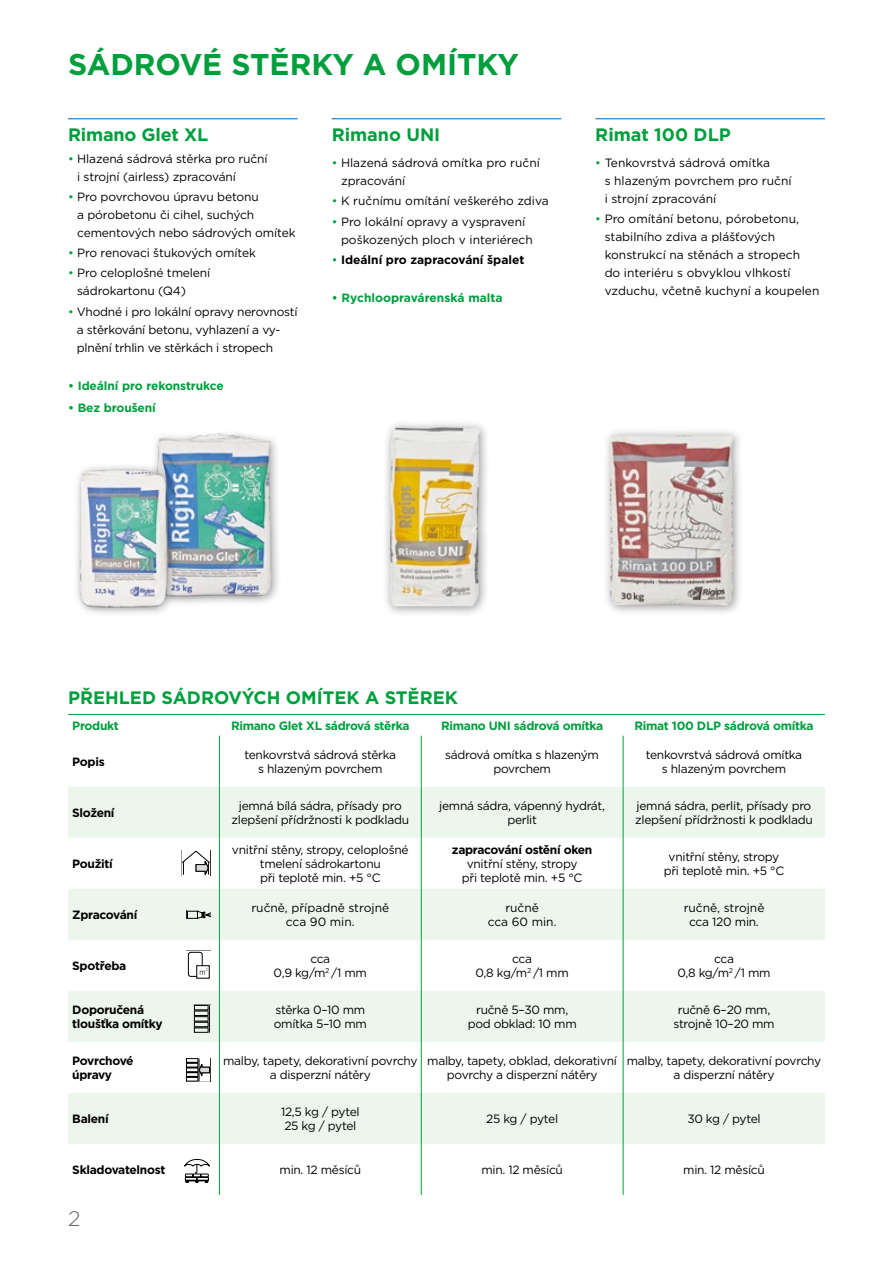
<style>
.page{position:relative;width:893px;height:1263px;background:#fff}
.page>*{position:absolute;margin:0;border:0;box-sizing:border-box;transform-origin:0 0}
.t1{font:700 30px "Gotham";color:#009e3d}
.t2{font:300 21px "Gotham";color:#646363}
.t3{font:700 18px "Gotham";color:#009e3d}
.t4{font:12px/14.4px "Gotham";letter-spacing:-.025em;color:#000;text-align:center}
.t5{font:12px/18px "Gotham";color:#000}
.t6{font:700 12px/14.4px "Gotham";letter-spacing:-.025em;color:#000}
.t7{font:700 12px "Gotham";letter-spacing:-.025em;color:#009e3d}
.t8{font:700 12px "Gotham";color:#000}
.t9{font:700 12px "Gotham";color:#009e3d}
.t10{font:12px/14.4px "Gotham";letter-spacing:-.005em;color:#000;text-align:center}
.s1{color:#009e3d}
.s2{font-weight:400;color:#009e3d}
</style>
<div class="page">
<hr style="left:68px;top:118px;width:230px;height:1px;background:#0063af">
<hr style="left:332px;top:118px;width:229px;height:1px;background:#0063af">
<hr style="left:595px;top:118px;width:230px;height:1px;background:#0063af">
<svg style="left:68px;top:787px;width:757px;height:357px;fill:#edf6ed"></svg>
<hr style="left:219px;top:736px;width:1px;height:51px;background:#009e3d">
<hr style="left:421px;top:736px;width:1px;height:51px;background:#009e3d">
<hr style="left:623px;top:736px;width:1px;height:51px;background:#009e3d">
<hr style="left:219px;top:787px;width:1px;height:51px;background:#009e3d">
<hr style="left:421px;top:787px;width:1px;height:51px;background:#009e3d">
<hr style="left:623px;top:787px;width:1px;height:51px;background:#009e3d">
<hr style="left:219px;top:838px;width:1px;height:51px;background:#009e3d">
<hr style="left:421px;top:838px;width:1px;height:51px;background:#009e3d">
<hr style="left:623px;top:838px;width:1px;height:51px;background:#009e3d">
<hr style="left:219px;top:889px;width:1px;height:51px;background:#009e3d">
<hr style="left:421px;top:889px;width:1px;height:51px;background:#009e3d">
<hr style="left:623px;top:889px;width:1px;height:51px;background:#009e3d">
<hr style="left:219px;top:940px;width:1px;height:51px;background:#009e3d">
<hr style="left:421px;top:940px;width:1px;height:51px;background:#009e3d">
<hr style="left:623px;top:940px;width:1px;height:51px;background:#009e3d">
<hr style="left:219px;top:991px;width:1px;height:51px;background:#009e3d">
<hr style="left:421px;top:991px;width:1px;height:51px;background:#009e3d">
<hr style="left:623px;top:991px;width:1px;height:51px;background:#009e3d">
<hr style="left:219px;top:1042px;width:1px;height:51px;background:#009e3d">
<hr style="left:421px;top:1042px;width:1px;height:51px;background:#009e3d">
<hr style="left:623px;top:1042px;width:1px;height:51px;background:#009e3d">
<hr style="left:219px;top:1093px;width:1px;height:51px;background:#009e3d">
<hr style="left:421px;top:1093px;width:1px;height:51px;background:#009e3d">
<hr style="left:623px;top:1093px;width:1px;height:51px;background:#009e3d">
<hr style="left:219px;top:1144px;width:1px;height:51px;background:#009e3d">
<hr style="left:421px;top:1144px;width:1px;height:51px;background:#009e3d">
<hr style="left:623px;top:1144px;width:1px;height:51px;background:#009e3d">
<hr style="left:68px;top:714px;width:151px;height:1px;background:#009e3d">
<hr style="left:219px;top:714px;width:202px;height:1px;background:#009e3d">
<hr style="left:421px;top:714px;width:202px;height:1px;background:#009e3d">
<hr style="left:623px;top:714px;width:202px;height:1px;background:#009e3d">
<svg style="left:182px;top:850px;width:28px;height:27px"></svg>
<svg style="left:186px;top:1058px;width:24px;height:23px"></svg>
<svg style="left:184px;top:1159px;width:26px;height:24px"></svg>
<svg style="left:194px;top:1004px;width:16px;height:29px"></svg>
<svg style="left:186px;top:951px;width:24px;height:28px"></svg>
<svg style="left:187px;top:910px;width:23px;height:9px"></svg>
<div style="left:381px;top:420px;width:110px;height:198px;background:#000;opacity:.4"></div>
<img style="left:389px;top:427px;width:91px;height:180px">
<div style="left:602px;top:428px;width:143px;height:189px;background:#000;opacity:.4"></div>
<img style="left:609px;top:435px;width:125px;height:171px">
<img style="left:155px;top:432px;width:123px;height:172px">
<img style="left:76px;top:456px;width:110px;height:158px">
<h1 class="t1" style="left:68px;top:45px;width:453px">SÁDROVÉ STĚRKY A OMÍTKY</h1>
<h3 class="t3" style="left:68px;top:122px;width:142px">Rimano Glet XL</h3>
<p class="t4" style="left:77px;top:150px;width:192px;line-height:18px;text-align:left;text-indent:-9px"><span class="s1">•</span> Hlazená sádrová stěrka pro ruční i strojní (airless) zpracování</p>
<p class="t4" style="left:77px;top:188px;width:220px;line-height:18px;text-align:left;text-indent:-9px"><span class="s1">•</span> Pro povrchovou úpravu betonu<br>a pórobetonu či cihel, suchých cementových nebo sádrových omítek</p>
<p class="t4" style="left:68px;top:246px;width:189px"><span class="s1">•</span> Pro renovaci štukových omítek</p>
<p class="t4" style="left:77px;top:264px;width:135px;line-height:18px;text-align:left;text-indent:-9px"><span class="s1">•</span> Pro celoplošné tmelení sádrokartonu (Q4)</p>
<p class="t4" style="left:77px;top:302px;width:222px;line-height:18px;text-align:left;text-indent:-9px"><span class="s1">•</span> Vhodné i pro lokální opravy nerovností a stěrkování betonu, vyhlazení a vy&shy;plnění trhlin ve stěrkách i stropech</p>
<p class="t7" style="left:68px;top:377px;width:157px">• Ideální pro rekonstrukce</p>
<p class="t7" style="left:68px;top:400px;width:89px">• Bez broušení</p>
<h3 class="t3" style="left:332px;top:122px;width:110px">Rimano UNI</h3>
<p class="t5" style="left:341px;top:154px;width:200px;text-indent:-9px"><span class="s1">•</span> Hlazená sádrová omítka pro ruční zpracování</p>
<p class="t5" style="left:332px;top:192px;width:219px"><span class="s1">•</span> K ručnímu omítání veškerého zdiva</p>
<p class="t5" style="left:341px;top:212px;width:193px;text-indent:-9px"><span class="s1">•</span> Pro lokální opravy a vyspravení poškozených ploch v interiérech</p>
<p class="t8" style="left:332px;top:251px;width:194px"><span class="s2">•</span> Ideální pro zapracování špalet</p>
<p class="t9" style="left:332px;top:290px;width:172px">• Rychloopravárenská malta</p>
<h3 class="t3" style="left:595px;top:122px;width:137px">Rimat 100 DLP</h3>
<p class="t5" style="left:605px;top:154px;width:188px;text-indent:-9px"><span class="s1">•</span> Tenkovrstvá sádrová omítka<br>s hlazeným povrchem pro ruční i strojní zpracování</p>
<p class="t5" style="left:605px;top:210px;width:216px;text-indent:-9px"><span class="s1">•</span> Pro omítání betonu, pórobetonu, stabilního zdiva a plášťových konstrukcí na stěnách a stropech<br>do interiéru s obvyklou vlhkostí vzduchu, včetně kuchyní a koupelen</p>
<h3 class="t3" style="left:68px;top:685px;width:391px">PŘEHLED SÁDROVÝCH OMÍTEK A STĚREK</h3>
<p class="t7" style="left:72px;top:718px;width:48px">Produkt</p>
<p class="t7" style="left:231px;top:718px;width:180px">Rimano Glet XL sádrová stěrka</p>
<p class="t7" style="left:441px;top:718px;width:164px">Rimano UNI sádrová omítka</p>
<p class="t7" style="left:634px;top:718px;width:181px">Rimat 100 DLP sádrová omítka</p>
<p class="t6" style="left:72px;top:754px;width:34px">Popis</p>
<p class="t4" style="left:244px;top:747px;width:153px">tenkovrstvá sádrová stěrka s hlazeným povrchem</p>
<p class="t4" style="left:445px;top:747px;width:155px">sádrová omítka s hlazeným povrchem</p>
<p class="t4" style="left:646px;top:747px;width:158px">tenkovrstvá sádrová omítka s hlazeným povrchem</p>
<p class="t6" style="left:72px;top:805px;width:44px">Složení</p>
<p class="t4" style="left:232px;top:798px;width:179px">jemná bílá sádra, přísady pro zlepšení přídržnosti k podkladu</p>
<p class="t4" style="left:439px;top:798px;width:167px">jemná sádra, vápenný hydrát, perlit</p>
<p class="t4" style="left:635px;top:798px;width:179px;text-align:left">jemná sádra, perlit, přísady pro zlepšení přídržnosti k podkladu</p>
<p class="t6" style="left:72px;top:856px;width:42px">Použití</p>
<p class="t4" style="left:232px;top:842px;width:178px">vnitřní stěny, stropy, celoplošné tmelení sádrokartonu<br>při teplotě min. +5 °C</p>
<p class="t6" style="left:452px;top:842px;width:142px">zapracování ostění oken</p>
<p class="t4" style="left:462px;top:856px;width:122px">vnitřní stěny, stropy při teplotě min. +5 °C</p>
<p class="t4" style="left:664px;top:849px;width:122px">vnitřní stěny, stropy při teplotě min. +5 °C</p>
<p class="t6" style="left:72px;top:907px;width:67px">Zpracování</p>
<p class="t5" style="left:251px;top:900px;width:139px;line-height:14.4px;text-align:center">ručně, případně strojně cca 90 min.</p>
<p class="t5" style="left:488px;top:900px;width:70px;line-height:14.4px;text-align:center">ručně<br>cca 60 min.</p>
<p class="t10" style="left:684px;top:900px;width:82px">ručně, strojně cca 120 min.</p>
<p class="t6" style="left:72px;top:958px;width:56px">Spotřeba</p>
<p class="t4" style="left:274px;top:951px;width:95px">cca<br>0,9 kg/m<sup>2</sup> /1 mm</p>
<p class="t4" style="left:476px;top:951px;width:95px">cca<br>0,8 kg/m<sup>2</sup> /1 mm</p>
<p class="t4" style="left:677px;top:951px;width:95px">cca<br>0,8 kg/m<sup>2</sup> /1 mm</p>
<p class="t6" style="left:72px;top:1002px;width:92px">Doporučená tloušťka omítky</p>
<p class="t4" style="left:274px;top:1002px;width:95px;text-align:left">stěrka 0–10 mm omítka 5–10 mm</p>
<p class="t4" style="left:468px;top:1002px;width:111px">ručně 5–30 mm, pod obklad: 10 mm</p>
<p class="t4" style="left:673px;top:1002px;width:103px">ručně 6–20 mm, strojně 10–20 mm</p>
<p class="t6" style="left:72px;top:1053px;width:63px">Povrchové úpravy</p>
<p class="t4" style="left:223px;top:1053px;width:196px">malby, tapety, dekorativní povrchy a disperzní nátěry</p>
<p class="t4" style="left:427px;top:1053px;width:191px">malby, tapety, obklad, dekorativní povrchy a disperzní nátěry</p>
<p class="t4" style="left:627px;top:1053px;width:196px">malby, tapety, dekorativní povrchy a disperzní nátěry</p>
<p class="t6" style="left:72px;top:1112px;width:38px">Balení</p>
<p class="t4" style="left:281px;top:1104px;width:80px;text-align:left">12,5 kg / pytel<br>25 kg / pytel</p>
<p class="t4" style="left:486px;top:1111px;width:74px">25 kg / pytel</p>
<p class="t4" style="left:687px;top:1111px;width:75px">30 kg / pytel</p>
<p class="t6" style="left:72px;top:1163px;width:95px">Skladovatelnost</p>
<p class="t4" style="left:280px;top:1162px;width:83px">min. 12 měsíců</p>
<p class="t4" style="left:481px;top:1162px;width:83px">min. 12 měsíců</p>
<p class="t4" style="left:683px;top:1162px;width:83px">min. 12 měsíců</p>
<h2 class="t2" style="left:68px;top:1205px;width:14px">2</h2>
</div>
